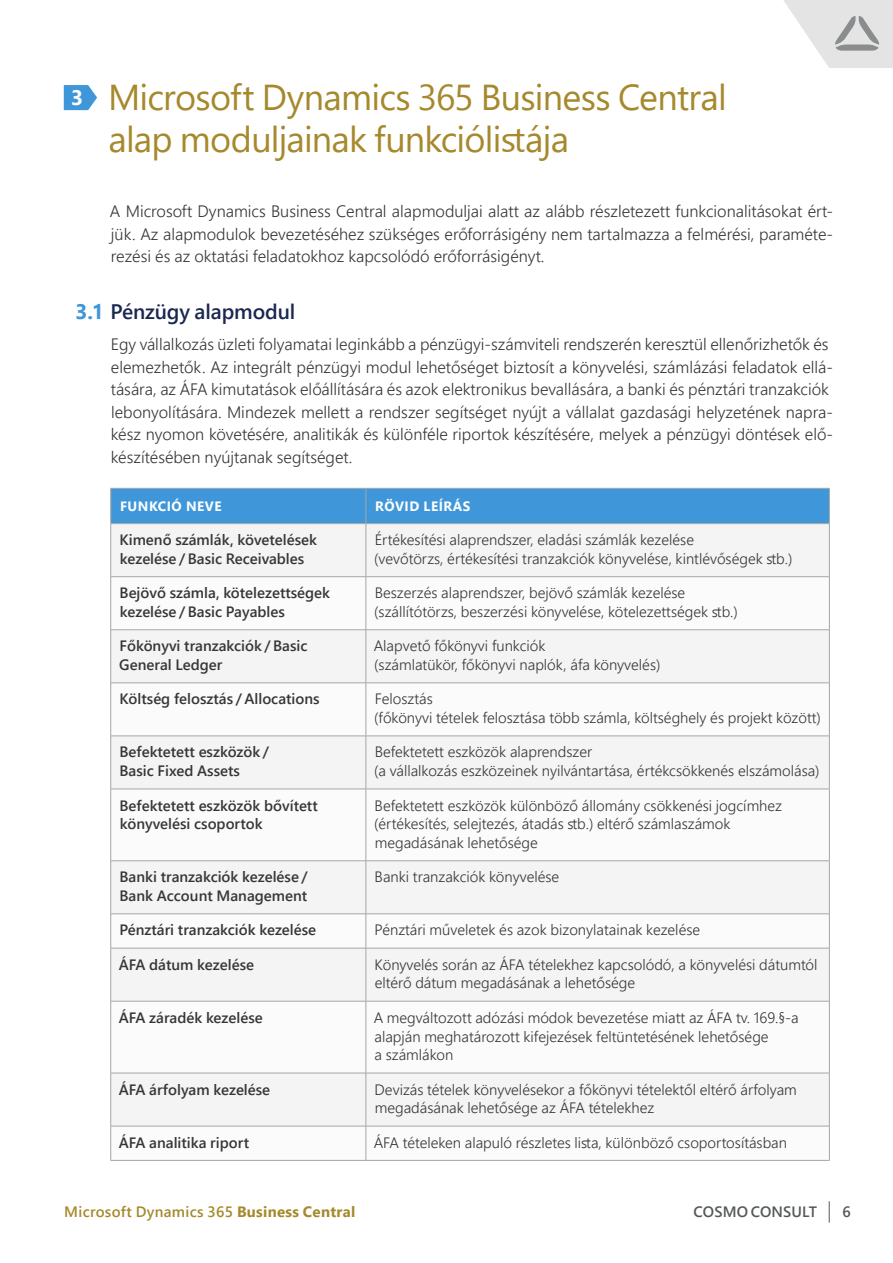
<style>
.page{position:relative;width:893px;height:1263px;background:#fff}
.page>*{position:absolute;margin:0;border:0;box-sizing:border-box;transform-origin:0 0}
.t1{font:36px/42px "Segoe UI";letter-spacing:-.02em;color:#a5892c}
.t2{font:600 21px "Segoe UI";letter-spacing:-.005em;color:#1a2750}
.t3{font:700 21px "Segoe UI";color:#fff}
.t4{font:300 16.5px/22.5px "Segoe UI";color:#363636;text-align:justify}
.t5{font:300 15px/18.8px "Segoe UI";color:#363636}
.t6{font:600 15px/18.8px "Segoe UI";color:#363636}
.t7{font:600 15px "Segoe UI";letter-spacing:.02em;color:#a5892c}
.t8{font:600 15px "Segoe UI";letter-spacing:.01em;color:#545859}
.t9{font:700 13.5px "Segoe UI";letter-spacing:.035em;color:#fff}
.s1{font-weight:700;color:#3f97da}
.s2{font-weight:700}
</style>
<div class="page">
<svg style="left:829px;top:1201px;width:1px;height:21px"></svg>
<div style="left:111px;top:489px;width:718px;height:34px;background:#3f97da"></div>
<div style="left:111px;top:524px;width:718px;height:52px;background:#f4f4f4"></div>
<svg style="left:111px;top:577px;width:718px;height:583px"></svg>
<hr style="left:366px;top:577px;width:1px;height:52px;background:#a3a7a9">
<hr style="left:366px;top:630px;width:1px;height:53px;background:#a3a7a9">
<hr style="left:111px;top:682px;width:255px;height:1px;background:#a3a7a9">
<hr style="left:366px;top:682px;width:464px;height:1px;background:#a3a7a9">
<hr style="left:366px;top:683px;width:1px;height:53px;background:#a3a7a9">
<hr style="left:111px;top:736px;width:255px;height:1px;background:#a3a7a9">
<hr style="left:366px;top:736px;width:464px;height:1px;background:#a3a7a9">
<hr style="left:366px;top:736px;width:1px;height:53px;background:#a3a7a9">
<hr style="left:111px;top:789px;width:255px;height:1px;background:#a3a7a9">
<hr style="left:366px;top:789px;width:464px;height:1px;background:#a3a7a9">
<hr style="left:366px;top:789px;width:1px;height:71px;background:#a3a7a9">
<hr style="left:366px;top:861px;width:1px;height:53px;background:#a3a7a9">
<hr style="left:366px;top:914px;width:1px;height:34px;background:#a3a7a9">
<hr style="left:366px;top:948px;width:1px;height:53px;background:#a3a7a9">
<hr style="left:366px;top:1001px;width:1px;height:72px;background:#a3a7a9">
<hr style="left:366px;top:1073px;width:1px;height:53px;background:#a3a7a9">
<hr style="left:366px;top:1126px;width:1px;height:34px;background:#a3a7a9">
<hr style="left:111px;top:576px;width:255px;height:1px;background:#a3a7a9">
<hr style="left:111px;top:629px;width:255px;height:1px;background:#a3a7a9">
<hr style="left:366px;top:629px;width:464px;height:1px;background:#a3a7a9">
<hr style="left:110px;top:524px;width:1px;height:52px;background:#a3a7a9">
<hr style="left:110px;top:577px;width:1px;height:52px;background:#a3a7a9">
<hr style="left:829px;top:577px;width:1px;height:52px;background:#a3a7a9">
<hr style="left:110px;top:630px;width:1px;height:53px;background:#a3a7a9">
<hr style="left:829px;top:630px;width:1px;height:53px;background:#a3a7a9">
<hr style="left:110px;top:683px;width:1px;height:53px;background:#a3a7a9">
<hr style="left:829px;top:683px;width:1px;height:53px;background:#a3a7a9">
<hr style="left:110px;top:736px;width:1px;height:53px;background:#a3a7a9">
<hr style="left:829px;top:736px;width:1px;height:53px;background:#a3a7a9">
<hr style="left:110px;top:789px;width:1px;height:71px;background:#a3a7a9">
<hr style="left:829px;top:789px;width:1px;height:71px;background:#a3a7a9">
<hr style="left:111px;top:860px;width:255px;height:1px;background:#a3a7a9">
<hr style="left:110px;top:861px;width:1px;height:53px;background:#a3a7a9">
<hr style="left:366px;top:860px;width:464px;height:1px;background:#a3a7a9">
<hr style="left:829px;top:861px;width:1px;height:53px;background:#a3a7a9">
<hr style="left:111px;top:913px;width:255px;height:1px;background:#a3a7a9">
<hr style="left:110px;top:914px;width:1px;height:34px;background:#a3a7a9">
<hr style="left:366px;top:913px;width:464px;height:1px;background:#a3a7a9">
<hr style="left:829px;top:914px;width:1px;height:34px;background:#a3a7a9">
<hr style="left:111px;top:948px;width:255px;height:1px;background:#a3a7a9">
<hr style="left:110px;top:948px;width:1px;height:53px;background:#a3a7a9">
<hr style="left:366px;top:948px;width:464px;height:1px;background:#a3a7a9">
<hr style="left:829px;top:948px;width:1px;height:53px;background:#a3a7a9">
<hr style="left:111px;top:1001px;width:255px;height:1px;background:#a3a7a9">
<hr style="left:110px;top:1001px;width:1px;height:72px;background:#a3a7a9">
<hr style="left:366px;top:1001px;width:464px;height:1px;background:#a3a7a9">
<hr style="left:829px;top:1001px;width:1px;height:72px;background:#a3a7a9">
<hr style="left:111px;top:1073px;width:255px;height:1px;background:#a3a7a9">
<hr style="left:110px;top:1073px;width:1px;height:53px;background:#a3a7a9">
<hr style="left:366px;top:1073px;width:464px;height:1px;background:#a3a7a9">
<hr style="left:829px;top:1073px;width:1px;height:53px;background:#a3a7a9">
<hr style="left:111px;top:1126px;width:255px;height:1px;background:#a3a7a9">
<hr style="left:110px;top:1126px;width:1px;height:34px;background:#a3a7a9">
<hr style="left:366px;top:1126px;width:464px;height:1px;background:#a3a7a9">
<hr style="left:829px;top:1126px;width:1px;height:34px;background:#a3a7a9">
<hr style="left:111px;top:1160px;width:255px;height:1px;background:#a3a7a9">
<hr style="left:366px;top:1160px;width:464px;height:1px;background:#a3a7a9">
<hr style="left:366px;top:524px;width:1px;height:52px;background:#a3a7a9">
<hr style="left:829px;top:524px;width:1px;height:52px;background:#a3a7a9">
<hr style="left:366px;top:576px;width:464px;height:1px;background:#a3a7a9">
<hr style="left:366px;top:488px;width:464px;height:1px;background:#a3a7a9">
<hr style="left:829px;top:488px;width:1px;height:35px;background:#a3a7a9">
<hr style="left:366px;top:523px;width:464px;height:1px;background:#a3a7a9">
<hr style="left:111px;top:488px;width:255px;height:1px;background:#a3a7a9">
<hr style="left:110px;top:488px;width:1px;height:35px;background:#a3a7a9">
<hr style="left:366px;top:488px;width:1px;height:35px;background:#a3a7a9">
<hr style="left:111px;top:523px;width:255px;height:1px;background:#a3a7a9">
<svg style="left:64px;top:85px;width:33px;height:25px"></svg>
<svg style="left:783px;top:0;width:110px;height:68px"></svg>
<h2 class="t3" style="left:71px;top:78px;width:14px">3</h2>
<h1 class="t1" style="left:108px;top:73px;width:620px">Microsoft Dynamics 365 Business Central alap moduljainak funkciólistája</h1>
<p class="t4" style="left:110px;top:199px;width:725px">A Microsoft Dynamics Business Central alapmoduljai alatt az alább részletezett funkcionalitásokat ért&shy;jük. Az alapmodulok bevezetéséhez szükséges erőforrásigény nem tartalmazza a felmérési, paraméte&shy;rezési és az oktatási feladatokhoz kapcsolódó erőforrásigényt.</p>
<h2 class="t2" style="left:75px;top:292px;width:221px"><span class="s1">3.1</span> Pénzügy alapmodul</h2>
<p class="t4" style="left:111px;top:331px;width:724px;text-align:left">Egy vállalkozás üzleti folyamatai leginkább a pénzügyi-számviteli rendszerén keresztül ellenőrizhetők és elemezhetők. Az integrált pénzügyi modul lehetőséget biztosít a könyvelési, számlázási feladatok ellá&shy;tására, az ÁFA kimutatások előállítására és azok elektronikus bevallására, a banki és pénztári tranzakciók lebonyolítására. Mindezek mellett a rendszer segítséget nyújt a vállalat gazdasági helyzetének napra&shy;kész nyomon követésére, analitikák és különféle riportok készítésére, melyek a pénzügyi döntések elő&shy;készítésében nyújtanak segítséget.</p>
<p class="t9" style="left:120px;top:493px;width:103px">FUNKCIÓ NEVE</p>
<p class="t9" style="left:375px;top:493px;width:97px">RÖVID LEÍRÁS</p>
<p class="t6" style="left:120px;top:529px;width:199px">Kimenő számlák, követelések kezelése / Basic Receivables</p>
<p class="t5" style="left:374px;top:529px;width:420px">Értékesítési alaprendszer, eladási számlák kezelése<br>(vevőtörzs, értékesítési tranzakciók könyvelése, kintlévőségek stb.)</p>
<p class="t6" style="left:120px;top:582px;width:212px">Bejövő számla, kötelezettségek kezelése / Basic Payables</p>
<p class="t5" style="left:374px;top:582px;width:365px">Beszerzés alaprendszer, bejövő számlák kezelése (szállítótörzs, beszerzési könyvelése, kötelezettségek stb.)</p>
<p class="t6" style="left:119px;top:635px;width:190px">Főkönyvi tranzakciók / Basic<br>General Ledger</p>
<p class="t5" style="left:374px;top:635px;width:288px">Alapvető főkönyvi funkciók<br>(számlatükör, főkönyvi naplók, áfa könyvelés)</p>
<p class="t6" style="left:120px;top:688px;width:202px">Költség felosztás / Allocations</p>
<p class="t5" style="left:374px;top:688px;width:448px">Felosztás<br>(főkönyvi tételek felosztása több számla, költséghely és projekt között)</p>
<p class="t6" style="left:120px;top:741px;width:151px">Befektetett eszközök /<br>Basic Fixed Assets</p>
<p class="t5" style="left:374px;top:741px;width:447px">Befektetett eszközök alaprendszer<br>(a vállalkozás eszközeinek nyilvántartása, értékcsökkenés elszámolása)</p>
<p class="t6" style="left:120px;top:794px;width:200px">Befektetett eszközök bővített könyvelési csoportok</p>
<p class="t5" style="left:374px;top:794px;width:409px">Befektetett eszközök különböző állomány csökkenési jogcímhez (értékesítés, selejtezés, átadás stb.) eltérő számlaszámok megadásának lehetősége</p>
<p class="t6" style="left:120px;top:866px;width:190px">Banki tranzakciók kezelése /<br>Bank Account Management</p>
<p class="t5" style="left:375px;top:866px;width:186px">Banki tranzakciók könyvelése</p>
<p class="t6" style="left:120px;top:919px;width:198px">Pénztári tranzakciók kezelése</p>
<p class="t5" style="left:375px;top:919px;width:327px">Pénztári műveletek és azok bizonylatainak kezelése</p>
<p class="t6" style="left:119px;top:954px;width:137px">ÁFA dátum kezelése</p>
<p class="t5" style="left:375px;top:953px;width:444px">Könyvelés során az ÁFA tételekhez kapcsolódó, a könyvelési dátumtól eltérő dátum megadásának a lehetősége</p>
<p class="t6" style="left:119px;top:1007px;width:146px">ÁFA záradék kezelése</p>
<p class="t5" style="left:374px;top:1006px;width:427px">A megváltozott adózási módok bevezetése miatt az ÁFA tv. 169.§-a alapján meghatározott kifejezések feltüntetésének lehetősége<br>a számlákon</p>
<p class="t6" style="left:119px;top:1079px;width:153px">ÁFA árfolyam kezelése</p>
<p class="t5" style="left:375px;top:1078px;width:424px">Devizás tételek könyvelésekor a főkönyvi tételektől eltérő árfolyam megadásának lehetősége az ÁFA tételekhez</p>
<p class="t6" style="left:119px;top:1132px;width:132px">ÁFA analitika riport</p>
<p class="t5" style="left:374px;top:1131px;width:415px">ÁFA tételeken alapuló részletes lista, különböző csoportosításban</p>
<p class="t7" style="left:64px;top:1198px;width:293px">Microsoft Dynamics 365 <span class="s2">Business Central</span></p>
<p class="t8" style="left:694px;top:1198px;width:125px">COSMO CONSULT</p>
<p class="t8" style="left:842px;top:1198px;width:10px">6</p>
</div>
